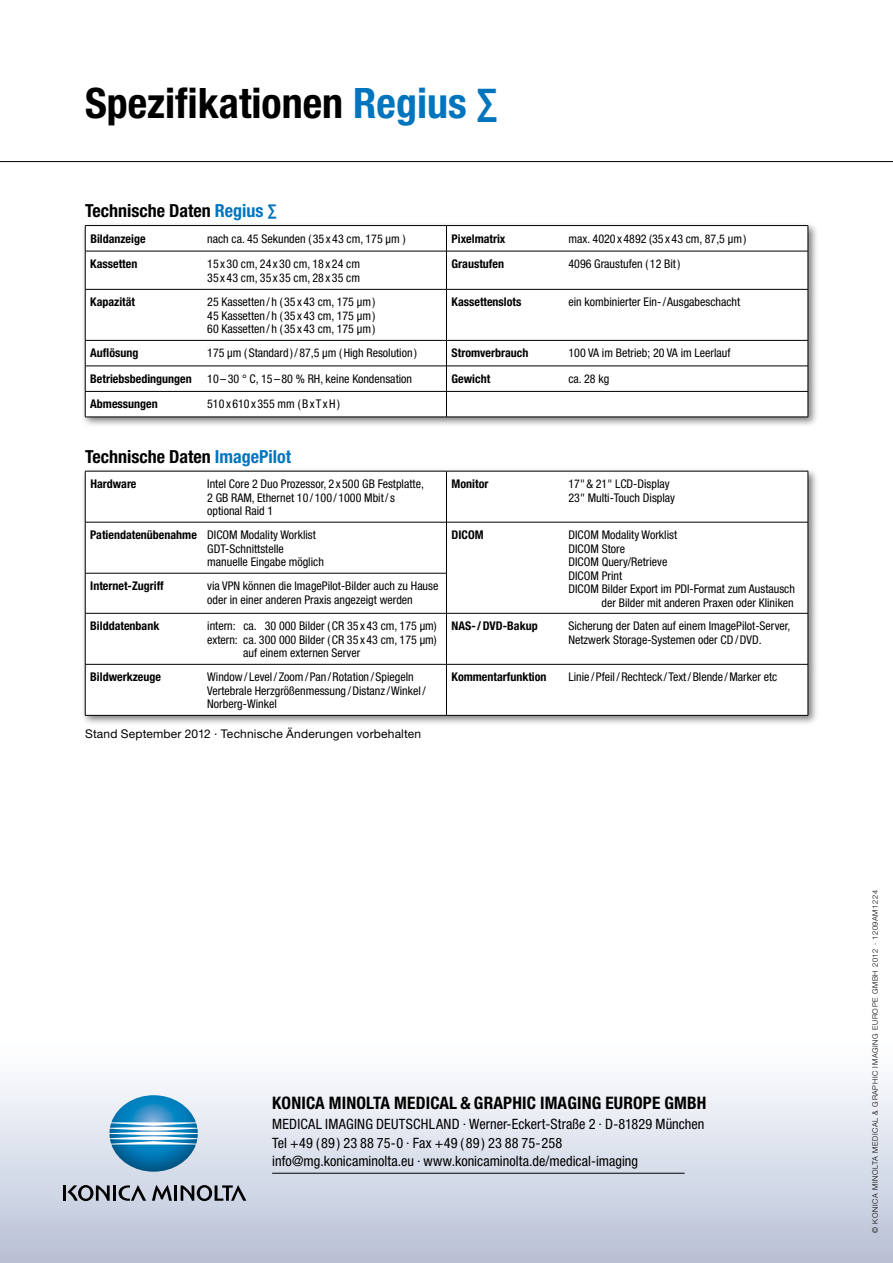
<style>
.page{position:relative;width:893px;height:1263px;background:#fff}
.page>*{position:absolute;margin:0;border:0;box-sizing:border-box;transform-origin:0 0}
.t1{font:700 condensed 42px "Helvetica Neue LT Std";color:#000}
.t2{font:700 condensed 18px "Helvetica Neue LT Std";color:#000}
.t3{font:700 condensed 17.25px "Helvetica Neue LT Std";letter-spacing:.01em;color:#000}
.t4{font:condensed 14.25px/19.5px "Helvetica Neue LT Std";letter-spacing:.005em;color:#000}
.t5{font:condensed 12px/13.5px "Helvetica Neue LT Std";color:#000}
.t6{font:700 condensed 12px "Helvetica Neue LT Std";color:#000}
.t7{font:12px "Helvetica Neue LT Std";letter-spacing:.015em;color:#000}
.t8{font:condensed 12px "Helvetica Neue LT Std";letter-spacing:.09em;color:#000}
.t9{font:300 7.5px "Helvetica Neue LT Std";letter-spacing:.08em;color:#000}
.s1{color:#0075be}
.s2{font-weight:700}
</style>
<div class="page">
<hr style="left:0;top:161px;width:893px;height:1px;background:#000">
<img style="left:110px;top:1095px;width:88px;height:77px">
<hr style="left:63px;top:1185px;width:3px;height:16px;background:#000">
<hr style="left:113px;top:1185px;width:3px;height:16px;background:#000">
<hr style="left:174px;top:1185px;width:3px;height:16px;background:#000">
<svg style="left:119px;top:1185px;width:27px;height:16px"></svg>
<svg style="left:67px;top:1185px;width:43px;height:16px"></svg>
<svg style="left:181px;top:1185px;width:65px;height:16px"></svg>
<svg style="left:152px;top:1185px;width:20px;height:16px"></svg>
<div style="left:81px;top:221px;width:737px;height:206px;background:#000;opacity:.5"></div>
<svg style="left:86px;top:226px;width:722px;height:191px"></svg>
<hr style="left:85px;top:225px;width:361px;height:1px;background:#000">
<svg style="left:85px;top:226px;width:1px;height:25px"></svg>
<hr style="left:446px;top:225px;width:362px;height:1px;background:#000">
<svg style="left:446px;top:226px;width:1px;height:25px"></svg>
<svg style="left:808px;top:226px;width:1px;height:25px"></svg>
<hr style="left:85px;top:251px;width:361px;height:1px;background:#000">
<hr style="left:85px;top:251px;width:1px;height:38px;background:#000">
<hr style="left:446px;top:251px;width:362px;height:1px;background:#000">
<hr style="left:446px;top:251px;width:1px;height:38px;background:#000">
<hr style="left:808px;top:251px;width:1px;height:38px;background:#000">
<hr style="left:85px;top:289px;width:361px;height:1px;background:#000">
<hr style="left:85px;top:290px;width:1px;height:50px;background:#000">
<hr style="left:446px;top:289px;width:362px;height:1px;background:#000">
<hr style="left:446px;top:290px;width:1px;height:50px;background:#000">
<hr style="left:808px;top:290px;width:1px;height:50px;background:#000">
<svg style="left:85px;top:341px;width:1px;height:76px"></svg>
<svg style="left:446px;top:341px;width:1px;height:76px"></svg>
<svg style="left:808px;top:341px;width:1px;height:76px"></svg>
<hr style="left:85px;top:340px;width:361px;height:1px;background:#000">
<hr style="left:85px;top:366px;width:361px;height:1px;background:#000">
<hr style="left:85px;top:391px;width:361px;height:1px;background:#000">
<hr style="left:85px;top:417px;width:361px;height:1px;background:#000">
<hr style="left:446px;top:340px;width:362px;height:1px;background:#000">
<hr style="left:446px;top:366px;width:362px;height:1px;background:#000">
<hr style="left:446px;top:391px;width:362px;height:1px;background:#000">
<hr style="left:446px;top:417px;width:362px;height:1px;background:#000">
<div style="left:81px;top:467px;width:737px;height:259px;background:#000;opacity:.5"></div>
<svg style="left:86px;top:472px;width:722px;height:243px"></svg>
<hr style="left:85px;top:471px;width:361px;height:1px;background:#000">
<hr style="left:85px;top:471px;width:1px;height:51px;background:#000">
<hr style="left:446px;top:471px;width:362px;height:1px;background:#000">
<hr style="left:446px;top:471px;width:1px;height:51px;background:#000">
<hr style="left:808px;top:471px;width:1px;height:51px;background:#000">
<hr style="left:85px;top:522px;width:361px;height:1px;background:#000">
<hr style="left:85px;top:522px;width:1px;height:51px;background:#000">
<hr style="left:446px;top:522px;width:362px;height:1px;background:#000">
<hr style="left:446px;top:522px;width:1px;height:51px;background:#000">
<hr style="left:808px;top:522px;width:1px;height:51px;background:#000">
<hr style="left:85px;top:573px;width:362px;height:1px;background:#000">
<hr style="left:85px;top:573px;width:1px;height:40px;background:#000">
<hr style="left:446px;top:573px;width:1px;height:40px;background:#000">
<hr style="left:808px;top:573px;width:1px;height:40px;background:#000">
<hr style="left:85px;top:613px;width:361px;height:1px;background:#000">
<hr style="left:85px;top:613px;width:1px;height:51px;background:#000">
<hr style="left:446px;top:613px;width:362px;height:1px;background:#000">
<hr style="left:446px;top:613px;width:1px;height:51px;background:#000">
<hr style="left:808px;top:613px;width:1px;height:51px;background:#000">
<hr style="left:85px;top:664px;width:361px;height:1px;background:#000">
<hr style="left:85px;top:664px;width:1px;height:51px;background:#000">
<hr style="left:446px;top:664px;width:362px;height:1px;background:#000">
<hr style="left:446px;top:664px;width:1px;height:51px;background:#000">
<hr style="left:808px;top:664px;width:1px;height:51px;background:#000">
<hr style="left:85px;top:715px;width:361px;height:1px;background:#000">
<hr style="left:446px;top:715px;width:362px;height:1px;background:#000">
<hr style="left:272px;top:1173px;width:413px;height:1px;background:#000">
<h1 class="t1" style="left:85px;top:78px;width:414px">Spezifikationen <span class="s1">Regius ∑</span></h1>
<h2 class="t2" style="left:85px;top:200px;width:193px">Technische Daten <span class="s1">Regius ∑</span></h2>
<p class="t6" style="left:90px;top:231px;width:57px">Bildanzeige</p>
<p class="t5" style="left:207px;top:232px;width:200px">nach ca. 45 Sekunden ( 35 x 43 cm, 175 μm )</p>
<p class="t6" style="left:452px;top:231px;width:55px">Pixelmatrix</p>
<p class="t5" style="left:568px;top:232px;width:179px">max. 4020 x 4892 (35 x 43 cm, 87,5 μm)</p>
<p class="t6" style="left:90px;top:257px;width:49px">Kassetten</p>
<p class="t5" style="left:207px;top:257px;width:154px">15 x 30 cm, 24 x 30 cm, 18 x 24 cm<br>35 x 43 cm, 35 x 35 cm, 28 x 35 cm</p>
<p class="t6" style="left:452px;top:257px;width:54px">Graustufen</p>
<p class="t5" style="left:568px;top:257px;width:113px">4096 Graustufen ( 12 Bit)</p>
<p class="t6" style="left:90px;top:295px;width:46px">Kapazität</p>
<p class="t5" style="left:207px;top:295px;width:170px;text-align:justify">25 Kassetten / h ( 35 x 43 cm, 175 μm)<br>45 Kassetten / h ( 35 x 43 cm, 175 μm)<br>60 Kassetten / h ( 35 x 43 cm, 175 μm)</p>
<p class="t6" style="left:452px;top:295px;width:71px">Kassettenslots</p>
<p class="t5" style="left:568px;top:295px;width:173px">ein kombinierter Ein-/Ausgabeschacht</p>
<p class="t6" style="left:90px;top:346px;width:50px">Auflösung</p>
<p class="t5" style="left:207px;top:346px;width:211px">175 μm ( Standard )/ 87,5 μm (High Resolution )</p>
<p class="t6" style="left:452px;top:346px;width:78px">Stromverbrauch</p>
<p class="t5" style="left:568px;top:346px;width:164px">100 VA im Betrieb; 20 VA im Leerlauf</p>
<p class="t6" style="left:90px;top:371px;width:103px">Betriebsbedingungen</p>
<p class="t5" style="left:207px;top:372px;width:206px">10–30 ° C, 15 –80 % RH, keine Kondensation</p>
<p class="t6" style="left:452px;top:371px;width:40px">Gewicht</p>
<p class="t5" style="left:568px;top:372px;width:42px">ca. 28 kg</p>
<p class="t6" style="left:90px;top:397px;width:69px">Abmessungen</p>
<p class="t8" style="left:207px;top:397px;width:134px">510x610x355 mm (BxTxH)</p>
<h2 class="t2" style="left:85px;top:445px;width:208px">Technische Daten <span class="s1">ImagePilot</span></h2>
<p class="t6" style="left:90px;top:477px;width:48px">Hardware</p>
<p class="t5" style="left:207px;top:477px;width:218px">Intel Core 2 Duo Prozessor, 2 x 500 GB Festplatte,<br>2 GB RAM, Ethernet 10 / 100 / 1000 Mbit/ s optional Raid 1</p>
<p class="t6" style="left:452px;top:477px;width:38px">Monitor</p>
<p class="t5" style="left:568px;top:477px;width:108px">17"&amp; 21" LCD-Display<br>23" Multi-Touch Display</p>
<p class="t5" style="left:207px;top:528px;width:118px;text-indent:-117px"><span class="s2">Patiendatenübenahme</span> DICOM Modality Worklist<br>GDT-Schnittstelle manuelle Eingabe möglich</p>
<p class="t6" style="left:452px;top:528px;width:33px">DICOM</p>
<p class="t5" style="left:568px;top:528px;width:110px">DICOM Modality Worklist</p>
<p class="t5" style="left:568px;top:542px;width:58px">DICOM Store</p>
<p class="t5" style="left:568px;top:555px;width:100px">DICOM Query/Retrieve</p>
<p class="t5" style="left:568px;top:569px;width:55px">DICOM Print</p>
<p class="t5" style="left:568px;top:582px;width:228px">DICOM Bilder Export im PDI-Format zum Austausch</p>
<p class="t5" style="left:602px;top:596px;width:194px">der Bilder mit anderen Praxen oder Kliniken</p>
<p class="t6" style="left:90px;top:579px;width:75px">Internet-Zugriff</p>
<p class="t5" style="left:207px;top:579px;width:233px">via VPN können die ImagePilot-Bilder auch zu Hause oder in einer anderen Praxis angezeigt werden</p>
<p class="t6" style="left:90px;top:619px;width:71px">Bilddatenbank</p>
<p class="t5" style="left:207px;top:619px;width:231px">intern: ca. 30 000 Bilder (CR 35 x 43 cm, 175 μm)</p>
<p class="t5" style="left:207px;top:633px;width:231px">extern: ca. 300 000 Bilder (CR 35 x 43 cm, 175 μm)</p>
<p class="t5" style="left:243px;top:646px;width:119px">auf einem externen Server</p>
<p class="t6" style="left:452px;top:619px;width:88px">NAS-/DVD-Bakup</p>
<p class="t5" style="left:568px;top:619px;width:223px">Sicherung der Daten auf einem ImagePilot-Server,<br>Netzwerk Storage-Systemen oder CD/DVD.</p>
<p class="t6" style="left:90px;top:670px;width:72px">Bildwerkzeuge</p>
<p class="t5" style="left:207px;top:670px;width:220px">Window/ Level/ Zoom/ Pan /Rotation /Spiegeln<br>Vertebrale Herzgrößenmessung /Distanz/Winkel/<br>Norberg-Winkel</p>
<p class="t6" style="left:452px;top:670px;width:97px">Kommentarfunktion</p>
<p class="t5" style="left:568px;top:670px;width:210px">Linie / Pfeil/Rechteck /Text/Blende /Marker etc</p>
<p class="t7" style="left:85px;top:726px;width:338px">Stand September 2012 · Technische Änderungen vorbehalten</p>
<h3 class="t3" style="left:272px;top:1093px;width:436px">KONICA MINOLTA MEDICAL &amp; GRAPHIC IMAGING EUROPE GMBH</h3>
<p class="t4" style="left:272px;top:1114px;width:434px">MEDICAL IMAGING DEUTSCHLAND · Werner-Eckert-Straße 2 · D-81829 München<br>Tel +49 (89) 23 88 75-0 · Fax +49 (89) 23 88 75-258</p>
<p class="t4" style="left:272px;top:1151px;width:367px">info@mg.konicaminolta.eu · www.konicaminolta.de/medical-imaging</p>
<p class="t9" style="left:871px;top:1233px;width:344px;rotate:-90deg">© KONICA MINOLTA MEDICAL &amp; GRAPHIC IMAGING EUROPE GMBH 2012 · 1209AM1224</p>
</div>
